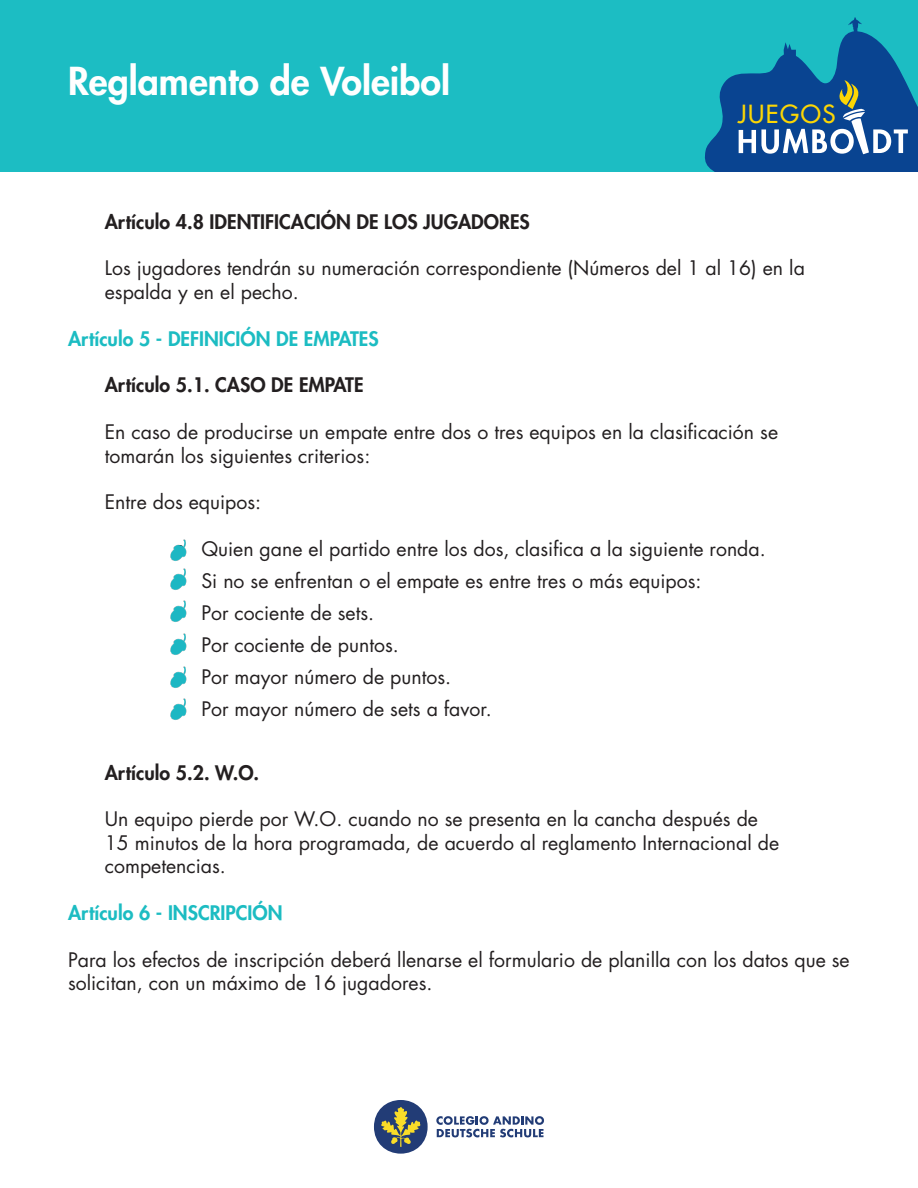
<style>
.page{position:relative;width:918px;height:1188px;background:#fff}
.page>*{position:absolute;margin:0;border:0;box-sizing:border-box;transform-origin:0 0}
.t1{font:800 37.5px "Futura Std";color:#fff}
.t2{font:500 24.3px "Futura Std";letter-spacing:.065em;color:#fbd605}
.t3{font:19.5px/23.4px "Futura Std";color:#231f20}
.t4{font:800 19.5px "Futura Std";color:#231f20}
.t5{font:800 19.5px "Futura Std";color:#1cbcc2}
</style>
<div class="page">
<div style="left:0;top:0;width:918px;height:171px;background:#1cbdc3"></div>
<svg style="left:704px;top:17px;width:214px;height:154px"></svg>
<svg style="left:436px;top:1116px;width:108px;height:21px"></svg>
<div style="left:374px;top:1100px;width:54px;height:54px;background:#223c76;border-radius:50%"></div>
<svg style="left:381px;top:1107px;width:39px;height:40px"></svg>
<img style="left:170px;top:539px;width:17px;height:22px">
<img style="left:170px;top:568px;width:17px;height:22px">
<img style="left:170px;top:600px;width:17px;height:22px">
<img style="left:170px;top:633px;width:17px;height:22px">
<img style="left:170px;top:666px;width:17px;height:22px">
<img style="left:170px;top:698px;width:17px;height:22px">
<h1 class="t1" style="left:68px;top:57px;width:383px">Reglamento de Voleibol</h1>
<p class="t2" style="left:738px;top:99px;width:99px">JUEGOS</p>
<p class="t4" style="left:105px;top:209px;width:426px">Artículo 4.8 IDENTIFICACIÓN DE LOS JUGADORES</p>
<p class="t3" style="left:105px;top:257px;width:702px">Los jugadores tendrán su numeración correspondiente (Números del 1 al 16) en la espalda y en el pecho.</p>
<p class="t5" style="left:68px;top:326px;width:312px">Artículo 5 - DEFINICIÓN DE EMPATES</p>
<p class="t4" style="left:105px;top:373px;width:260px">Artículo 5.1. CASO DE EMPATE</p>
<p class="t3" style="left:105px;top:421px;width:675px">En caso de producirse un empate entre dos o tres equipos en la clasificación se tomarán los siguientes criterios:</p>
<p class="t3" style="left:105px;top:491px;width:158px">Entre dos equipos:</p>
<p class="t3" style="left:174px;top:538px;width:593px">• Quien gane el partido entre los dos, clasifica a la siguiente ronda.</p>
<p class="t3" style="left:174px;top:570px;width:529px">• Si no se enfrentan o el empate es entre tres o más equipos:</p>
<p class="t3" style="left:174px;top:601px;width:201px">• Por cociente de sets.</p>
<p class="t3" style="left:174px;top:633px;width:226px">• Por cociente de puntos.</p>
<p class="t3" style="left:174px;top:665px;width:278px">• Por mayor número de puntos.</p>
<p class="t3" style="left:174px;top:697px;width:319px">• Por mayor número de sets a favor.</p>
<p class="t4" style="left:105px;top:760px;width:156px">Artículo 5.2. W.O.</p>
<p class="t3" style="left:105px;top:808px;width:676px">Un equipo pierde por W.O. cuando no se presenta en la cancha después de<br>15 minutos de la hora programada, de acuerdo al reglamento Internacional de competencias.</p>
<p class="t5" style="left:68px;top:900px;width:216px">Artículo 6 - INSCRIPCIÓN</p>
<p class="t3" style="left:68px;top:948px;width:783px">Para los efectos de inscripción deberá llenarse el formulario de planilla con los datos que se solicitan, con un máximo de 16 jugadores.</p>
</div>
